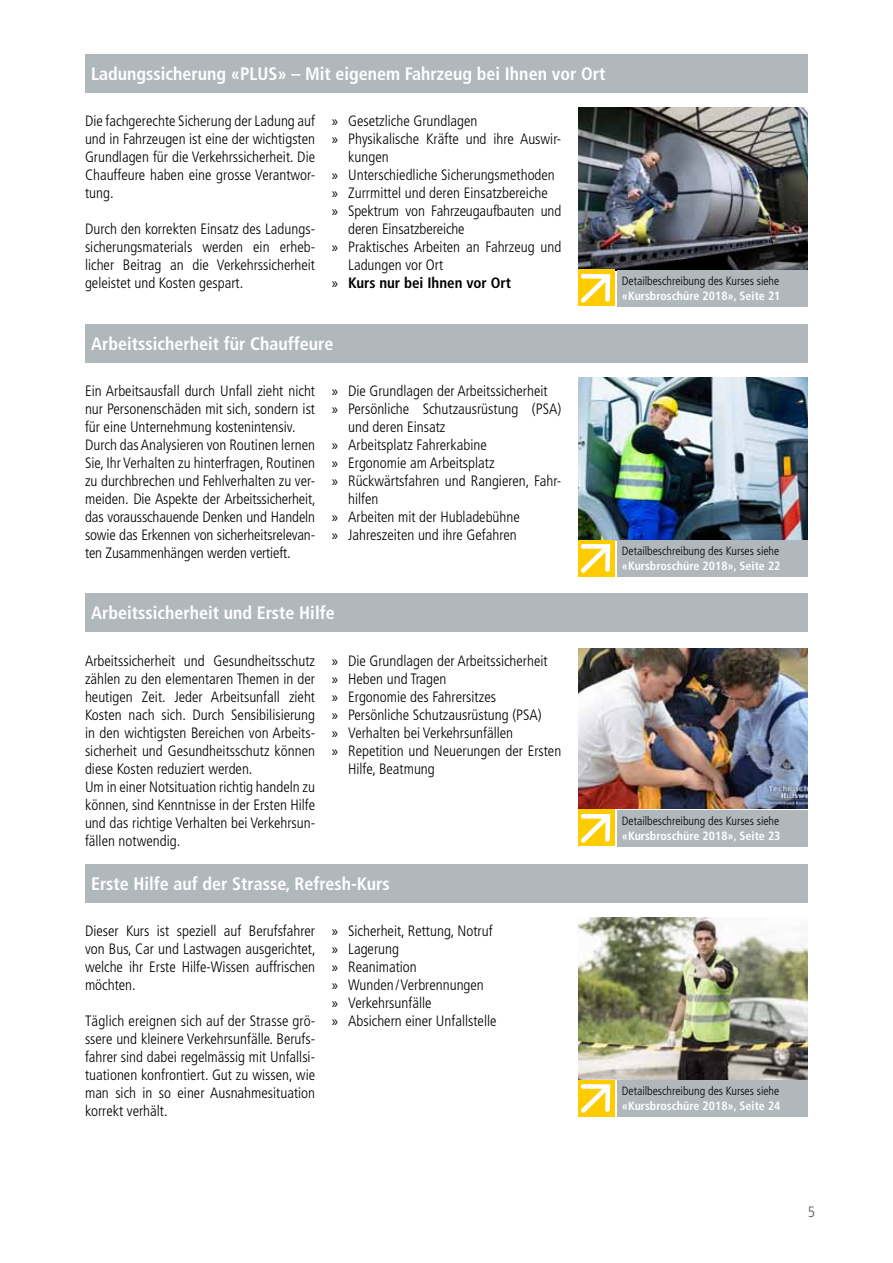
<style>
.page{position:relative;width:893px;height:1263px;background:#fff}
.page>*{position:absolute;margin:0;border:0;box-sizing:border-box;transform-origin:0 0}
.t1{font:700 condensed 18px "Frutiger";color:#fff}
.t2{font:300 condensed 15px/18px "Frutiger";color:#000;text-align:justify}
.t3{font:700 condensed 15px "Frutiger";color:#000}
.t4{font:300 condensed 15px "Frutiger";color:#565655}
.t5{font:300 condensed 12px "Frutiger";color:#000}
.t6{font:700 condensed 12px "Frutiger";color:#fff}
.s1{font-family:"Myriad Pro";font-weight:400;font-stretch:normal}
</style>
<div class="page">
<img style="left:578px;top:108px;width:230px;height:162px">
<img style="left:578px;top:378px;width:230px;height:162px">
<img style="left:578px;top:648px;width:230px;height:161px">
<img style="left:578px;top:918px;width:230px;height:162px">
<div style="left:85px;top:54px;width:723px;height:39px;background:#b1b8bc"></div>
<div style="left:85px;top:324px;width:723px;height:39px;background:#b1b8bc"></div>
<div style="left:85px;top:593px;width:723px;height:38px;background:#b1b8bc"></div>
<div style="left:85px;top:864px;width:723px;height:39px;background:#b1b8bc"></div>
<div style="left:618px;top:270px;width:190px;height:36px;background:#b1b8bc"></div>
<div style="left:618px;top:540px;width:190px;height:36px;background:#b1b8bc"></div>
<div style="left:618px;top:810px;width:190px;height:36px;background:#b1b8bc"></div>
<div style="left:618px;top:1080px;width:190px;height:36px;background:#b1b8bc"></div>
<div style="left:578px;top:270px;width:36px;height:36px;background:#fc0"></div>
<svg style="left:581px;top:274px;width:29px;height:29px"></svg>
<div style="left:578px;top:540px;width:36px;height:36px;background:#fc0"></div>
<svg style="left:581px;top:544px;width:29px;height:29px"></svg>
<div style="left:578px;top:810px;width:36px;height:36px;background:#fc0"></div>
<svg style="left:581px;top:814px;width:29px;height:29px"></svg>
<div style="left:578px;top:1080px;width:36px;height:36px;background:#fc0"></div>
<svg style="left:581px;top:1084px;width:29px;height:29px"></svg>
<p class="t1" style="left:91px;top:66px;width:516px">Ladungssicherung «PLUS» – Mit eigenem Fahrzeug bei Ihnen vor Ort</p>
<p class="t2" style="left:85px;top:112px;width:232px">Die fachgerechte Sicherung der Ladung auf und in Fahrzeugen ist eine der wichtigsten Grundlagen für die Verkehrssicherheit. Die Chauffeure haben eine grosse Verantwor&shy;tung.</p>
<p class="t2" style="left:85px;top:220px;width:232px">Durch den korrekten Einsatz des Ladungs&shy;sicherungsmaterials werden ein erheb&shy;licher Beitrag an die Verkehrssicherheit geleistet und Kosten gespart.</p>
<p class="t2" style="left:332px;top:112px;width:147px"><span class="s1">»</span> Gesetzliche Grundlagen</p>
<p class="t2" style="left:332px;top:130px;width:231px"><span class="s1">»</span> Physikalische Kräfte und ihre Auswir-</p>
<p class="t2" style="left:348px;top:148px;width:42px">kungen</p>
<p class="t2" style="left:332px;top:166px;width:225px"><span class="s1">»</span> Unterschiedliche Sicherungsmethoden</p>
<p class="t2" style="left:332px;top:184px;width:218px"><span class="s1">»</span> Zurrmittel und deren Einsatzbereiche</p>
<p class="t2" style="left:332px;top:202px;width:231px"><span class="s1">»</span> Spektrum von Fahrzeugaufbauten und</p>
<p class="t2" style="left:348px;top:220px;width:118px">deren Einsatzbereiche</p>
<p class="t2" style="left:332px;top:238px;width:231px"><span class="s1">»</span> Praktisches Arbeiten an Fahrzeug und</p>
<p class="t2" style="left:348px;top:256px;width:97px">Ladungen vor Ort</p>
<p class="t3" style="left:332px;top:277px;width:181px"><span class="s1">»</span> Kurs nur bei Ihnen vor Ort</p>
<p class="t1" style="left:91px;top:336px;width:244px">Arbeitssicherheit für Chauffeure</p>
<p class="t2" style="left:85px;top:382px;width:232px;text-align:left">Ein Arbeitsausfall durch Unfall zieht nicht nur Personenschäden mit sich, sondern ist für eine Unternehmung kostenintensiv.<br>Durch das Analysieren von Routinen lernen Sie, Ihr Verhalten zu hinterfragen, Routinen zu durchbrechen und Fehlverhalten zu ver&shy;meiden. Die Aspekte der Arbeitssicherheit, das vorausschauende Denken und Handeln sowie das Erkennen von sicherheitsrelevan&shy;ten Zusammenhängen werden vertieft.</p>
<p class="t2" style="left:332px;top:382px;width:217px"><span class="s1">»</span> Die Grundlagen der Arbeitssicherheit</p>
<p class="t2" style="left:332px;top:400px;width:231px"><span class="s1">»</span> Persönliche Schutzausrüstung (PSA)</p>
<p class="t2" style="left:348px;top:418px;width:99px">und deren Einsatz</p>
<p class="t2" style="left:332px;top:436px;width:157px"><span class="s1">»</span> Arbeitsplatz Fahrerkabine</p>
<p class="t2" style="left:332px;top:454px;width:164px"><span class="s1">»</span> Ergonomie am Arbeitsplatz</p>
<p class="t2" style="left:332px;top:472px;width:231px"><span class="s1">»</span> Rückwärtsfahren und Rangieren, Fahr-</p>
<p class="t2" style="left:348px;top:490px;width:32px">hilfen</p>
<p class="t2" style="left:332px;top:508px;width:190px"><span class="s1">»</span> Arbeiten mit der Hubladebühne</p>
<p class="t2" style="left:332px;top:526px;width:187px"><span class="s1">»</span> Jahreszeiten und ihre Gefahren</p>
<p class="t1" style="left:91px;top:605px;width:245px">Arbeitssicherheit und Erste Hilfe</p>
<p class="t2" style="left:85px;top:652px;width:232px;text-align:left">Arbeitssicherheit und Gesundheitsschutz zählen zu den elementaren Themen in der heutigen Zeit. Jeder Arbeitsunfall zieht Kosten nach sich. Durch Sensibilisierung in den wichtigsten Bereichen von Arbeits&shy;sicherheit und Gesundheitsschutz können diese Kosten reduziert werden.<br>Um in einer Notsituation richtig handeln zu können, sind Kenntnisse in der Ersten Hilfe und das richtige Verhalten bei Verkehrsun&shy;fällen notwendig.</p>
<p class="t2" style="left:332px;top:652px;width:217px"><span class="s1">»</span> Die Grundlagen der Arbeitssicherheit</p>
<p class="t2" style="left:332px;top:670px;width:116px"><span class="s1">»</span> Heben und Tragen</p>
<p class="t2" style="left:332px;top:688px;width:166px"><span class="s1">»</span> Ergonomie des Fahrersitzes</p>
<p class="t2" style="left:332px;top:706px;width:212px"><span class="s1">»</span> Persönliche Schutzausrüstung (PSA)</p>
<p class="t2" style="left:332px;top:724px;width:183px"><span class="s1">»</span> Verhalten bei Verkehrsunfällen</p>
<p class="t2" style="left:332px;top:742px;width:231px"><span class="s1">»</span> Repetition und Neuerungen der Ersten</p>
<p class="t2" style="left:348px;top:760px;width:88px">Hilfe, Beatmung</p>
<p class="t1" style="left:91px;top:876px;width:300px">Erste Hilfe auf der Strasse, Refresh-Kurs</p>
<p class="t2" style="left:85px;top:922px;width:232px">Dieser Kurs ist speziell auf Berufsfahrer von Bus, Car und Lastwagen ausgerichtet, welche ihr Erste Hilfe-Wissen auffrischen möchten.</p>
<p class="t2" style="left:85px;top:1012px;width:232px">Täglich ereignen sich auf der Strasse grö&shy;ssere und kleinere Verkehrsunfälle. Berufs&shy;fahrer sind dabei regelmässig mit Unfallsi&shy;tuationen konfrontiert. Gut zu wissen, wie man sich in so einer Ausnahmesituation korrekt verhält.</p>
<p class="t2" style="left:332px;top:922px;width:166px;text-align:left"><span class="s1">»</span> Sicherheit, Rettung, Notruf <span class="s1">»</span> Lagerung<br><span class="s1">»</span> Reanimation<br><span class="s1">»</span> Wunden / Verbrennungen<br><span class="s1">»</span> Verkehrsunfälle<br><span class="s1">»</span> Absichern einer Unfallstelle</p>
<p class="t5" style="left:622px;top:275px;width:159px">Detailbeschreibung des Kurses siehe</p>
<p class="t6" style="left:622px;top:291px;width:160px">«Kursbroschüre 2018», Seite 21</p>
<p class="t5" style="left:622px;top:545px;width:159px">Detailbeschreibung des Kurses siehe</p>
<p class="t6" style="left:622px;top:561px;width:160px">«Kursbroschüre 2018», Seite 22</p>
<p class="t5" style="left:622px;top:815px;width:159px">Detailbeschreibung des Kurses siehe</p>
<p class="t6" style="left:622px;top:831px;width:160px">«Kursbroschüre 2018», Seite 23</p>
<p class="t5" style="left:622px;top:1085px;width:159px">Detailbeschreibung des Kurses siehe</p>
<p class="t6" style="left:622px;top:1101px;width:160px">«Kursbroschüre 2018», Seite 24</p>
<p class="t4" style="left:808px;top:1204px;width:9px">5</p>
</div>
